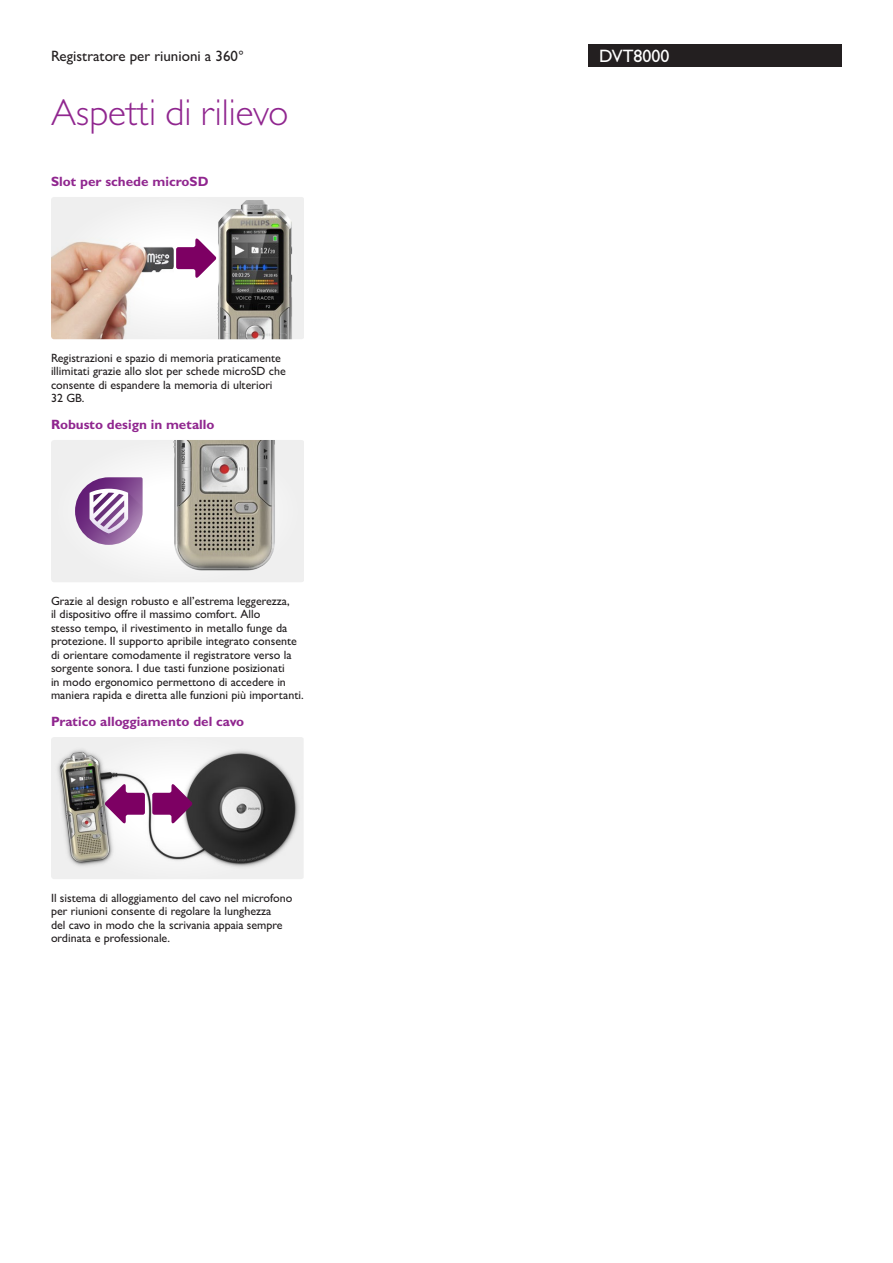
<style>
.page{position:relative;width:893px;height:1263px;background:#fff}
.page>*{position:absolute;margin:0;border:0;box-sizing:border-box;transform-origin:0 0}
.t1{font:300 37.5px "Gill Sans MT Pro";color:#90268f}
.t2{font:500 18px "Gill Sans MT Pro";color:#fff}
.t3{font:500 15px "Gill Sans MT Pro";color:#231f20}
.t4{font:700 13.5px "Gill Sans MT Pro";color:#90268f}
.t5{font:500 12px/13.5px "Gill Sans MT Pro";color:#231f20}
</style>
<div class="page">
<div style="left:588px;top:44px;width:254px;height:23px;background:#231f20"></div>
<img style="left:51px;top:197px;width:253px;height:142px">
<svg style="left:51px;top:440px;width:36px;height:142px"></svg>
<img style="left:87px;top:440px;width:217px;height:142px">
<svg style="left:51px;top:737px;width:253px;height:142px"></svg>
<p class="t3" style="left:51px;top:47px;width:194px">Registratore per riunioni a 360°</p>
<h2 class="t2" style="left:599px;top:45px;width:72px">DVT8000</h2>
<h1 class="t1" style="left:51px;top:90px;width:238px">Aspetti di rilievo</h1>
<p class="t4" style="left:51px;top:173px;width:159px">Slot per schede microSD</p>
<p class="t5" style="left:51px;top:351px;width:236px">Registrazioni e spazio di memoria praticamente illimitati grazie allo slot per schede microSD che consente di espandere la memoria di ulteriori 32 GB.</p>
<p class="t4" style="left:51px;top:416px;width:165px">Robusto design in metallo</p>
<p class="t5" style="left:51px;top:594px;width:254px">Grazie al design robusto e all’estrema leggerezza,<br>il dispositivo offre il massimo comfort. Allo<br>stesso tempo, il rivestimento in metallo funge da protezione. Il supporto apribile integrato consente di orientare comodamente il registratore verso la sorgente sonora. I due tasti funzione posizionati<br>in modo ergonomico permettono di accedere in maniera rapida e diretta alle funzioni più importanti.</p>
<p class="t4" style="left:51px;top:713px;width:195px">Pratico alloggiamento del cavo</p>
<p class="t5" style="left:51px;top:891px;width:243px">Il sistema di alloggiamento del cavo nel microfono per riunioni consente di regolare la lunghezza<br>del cavo in modo che la scrivania appaia sempre ordinata e professionale.</p>
</div>
